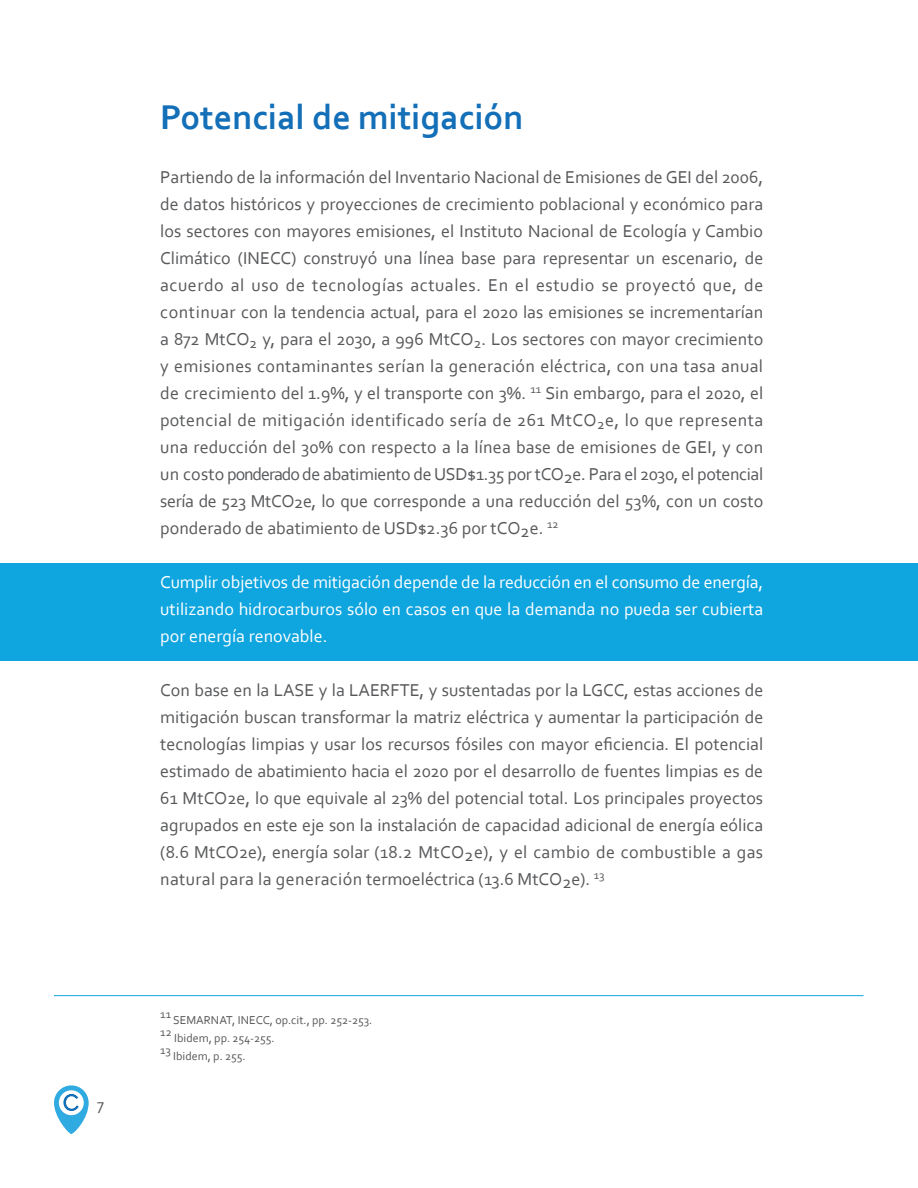
<style>
.page{position:relative;width:918px;height:1188px;background:#fff}
.page>*{position:absolute;margin:0;border:0;box-sizing:border-box;transform-origin:0 0}
.t1{font:700 36px "Corbel";color:#136fb8}
.t2{font:28.95px "Drugs";color:#30abe1}
.t3{font:18px/27px "Corbel";color:#57585a;text-align:justify}
.t4{font:18px/27px "Corbel";color:#fff;text-align:justify}
.t5{font:12px "Corbel";color:#57585a}
.s1{font-family:"Corbel";font-size:16.5px;color:#57585a}
</style>
<div class="page">
<div style="left:0;top:563px;width:918px;height:97px;background:#0fa5df"></div>
<hr style="left:54px;top:995px;width:810px;height:1px;background:#0fa5df">
<svg style="left:54px;top:1085px;width:35px;height:49px"></svg>
<div style="left:59px;top:1090px;width:25px;height:25px;background:#fff;border-radius:50%"></div>
<svg style="left:63px;top:1093px;width:16px;height:18px"></svg>
<p class="t2" style="left:63px;top:1081px;width:43px">c <span class="s1">7</span></p>
<p class="t1" style="left:160px;top:95px;width:365px">Potencial de mitigación</p>
<p class="t3" style="left:160px;top:163px;width:605px">Partiendo de la información del Inventario Nacional de Emisiones de GEI del 2006, de datos históricos y proyecciones de crecimiento poblacional y económico para los sectores con mayores emisiones, el Instituto Nacional de Ecología y Cambio Climático (INECC) construyó una línea base para representar un escenario, de acuerdo al uso de tecnologías actuales. En el estudio se proyectó que, de continuar con la tendencia actual, para el 2020 las emisiones se incrementarían a 872 MtCO<sub>2</sub> y, para el 2030, a 996 MtCO<sub>2</sub>. Los sectores con mayor crecimiento y emisiones contaminantes serían la generación eléctrica, con una tasa anual de crecimiento del 1.9%, y el transporte con 3%. <sup>11</sup> Sin embargo, para el 2020, el potencial de mitigación identificado sería de 261 MtCO<sub>2</sub>e, lo que representa una reducción del 30% con respecto a la línea base de emisiones de GEI, y con un costo ponderado de abatimiento de USD$1.35 por tCO2e. Para el 2030, el potencial sería de 523 MtCO2e, lo que corresponde a una reducción del 53%, con un costo ponderado de abatimiento de USD$2.36 por tCO2e. <sup>12</sup></p>
<p class="t4" style="left:160px;top:568px;width:605px">Cumplir objetivos de mitigación depende de la reducción en el consumo de energía, utilizando hidrocarburos sólo en casos en que la demanda no pueda ser cubierta por energía renovable.</p>
<p class="t3" style="left:160px;top:676px;width:605px">Con base en la LASE y la LAERFTE, y sustentadas por la LGCC, estas acciones de mitigación buscan transformar la matriz eléctrica y aumentar la participación de tecnologías limpias y usar los recursos fósiles con mayor eficiencia. El potencial estimado de abatimiento hacia el 2020 por el desarrollo de fuentes limpias es de 61 MtCO2e, lo que equivale al 23% del potencial total. Los principales proyectos agrupados en este eje son la instalación de capacidad adicional de energía eólica (8.6 MtCO2e), energía solar (18.2 MtCO2e), y el cambio de combustible a gas natural para la generación termoeléctrica (13.6 MtCO2e). <sup>13</sup></p>
<p class="t5" style="left:160px;top:1006px;width:12px">11</p>
<p class="t5" style="left:173px;top:1012px;width:201px">SEMARNAT, INECC, op.cit., pp. 252-253.</p>
<p class="t5" style="left:160px;top:1024px;width:13px">12</p>
<p class="t5" style="left:174px;top:1030px;width:102px">Ibidem, pp. 254-255.</p>
<p class="t5" style="left:160px;top:1042px;width:12px">13</p>
<p class="t5" style="left:173px;top:1048px;width:74px">Ibidem, p. 255.</p>
</div>
